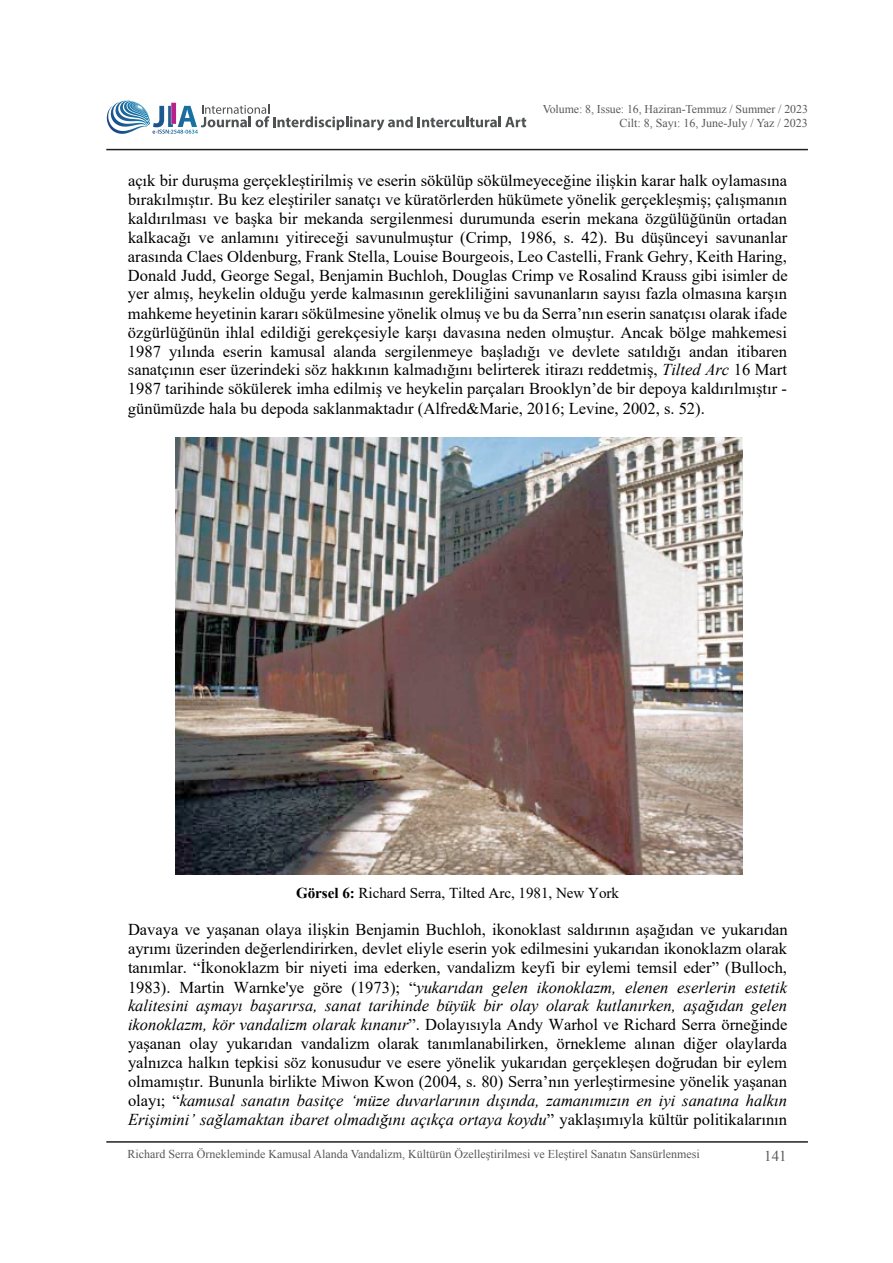
<style>
.page{position:relative;width:893px;height:1263px;background:#fff}
.page>*{position:absolute;margin:0;border:0;box-sizing:border-box;transform-origin:0 0}
.t1{font:16.5px/19px "Times New Roman";color:#000;text-align:justify}
.t2{font:15.15px "Times New Roman";letter-spacing:-.005em;color:#000}
.t3{font:15px "Times New Roman";color:#585858}
.t4{font:12px "Times New Roman";color:#585858}
.t5{font:11.85px "Times New Roman";letter-spacing:-.005em;color:#585858}
.s1{font-style:italic}
.s2{font-weight:700}
</style>
<div class="page">
<hr style="left:106px;top:1141px;width:702px;height:2px;background:#231f20">
<hr style="left:106px;top:149px;width:702px;height:1px;background:#231f20">
<svg style="left:106px;top:100px;width:420px;height:34px"></svg>
<img style="left:176px;top:437px;width:567px;height:438px">
<p class="t5" style="left:543px;top:101px;width:267px">Volume: 8, Issue: 16, Haziran-Temmuz / Summer / 2023</p>
<p class="t4" style="left:620px;top:115px;width:190px">Cilt: 8, Sayı: 16, June-July / Yaz / 2023</p>
<p class="t1" style="left:128px;top:170px;width:661px">açık bir duruşma gerçekleştirilmiş ve eserin sökülüp sökülmeyeceğine ilişkin karar halk oylamasına bırakılmıştır. Bu kez eleştiriler sanatçı ve küratörlerden hükümete yönelik gerçekleşmiş; çalışmanın kaldırılması ve başka bir mekanda sergilenmesi durumunda eserin mekana özgülüğünün ortadan kalkacağı ve anlamını yitireceği savunulmuştur (Crimp, 1986, s. 42). Bu düşünceyi savunanlar arasında Claes Oldenburg, Frank Stella, Louise Bourgeois, Leo Castelli, Frank Gehry, Keith Haring, Donald Judd, George Segal, Benjamin Buchloh, Douglas Crimp ve Rosalind Krauss gibi isimler de yer almış, heykelin olduğu yerde kalmasının gerekliliğini savunanların sayısı fazla olmasına karşın mahkeme heyetinin kararı sökülmesine yönelik olmuş ve bu da Serra’nın eserin sanatçısı olarak ifade özgürlüğünün ihlal edildiği gerekçesiyle karşı davasına neden olmuştur. Ancak bölge mahkemesi 1987 yılında eserin kamusal alanda sergilenmeye başladığı ve devlete satıldığı andan itibaren sanatçının eser üzerindeki söz hakkının kalmadığını belirterek itirazı reddetmiş, <span class="s1">Tilted Arc</span> 16 Mart 1987 tarihinde sökülerek imha edilmiş ve heykelin parçaları Brooklyn’de bir depoya kaldırılmıştır - günümüzde hala bu depoda saklanmaktadır (Alfred&amp;Marie, 2016; Levine, 2002, s. 52).</p>
<p class="t2" style="left:296px;top:882px;width:324px"><span class="s2">Görsel 6:</span> Richard Serra, Tilted Arc, 1981, New York</p>
<p class="t1" style="left:128px;top:920px;width:661px">Davaya ve yaşanan olaya ilişkin Benjamin Buchloh, ikonoklast saldırının aşağıdan ve yukarıdan ayrımı üzerinden değerlendirirken, devlet eliyle eserin yok edilmesini yukarıdan ikonoklazm olarak tanımlar. “İkonoklazm bir niyeti ima ederken, vandalizm keyfi bir eylemi temsil eder” (Bulloch, 1983). Martin Warnke'ye göre (1973); “<span class="s1">yukarıdan gelen ikonoklazm, elenen eserlerin estetik kalitesini aşmayı başarırsa, sanat tarihinde büyük bir olay olarak kutlanırken, aşağıdan gelen ikonoklazm, kör vandalizm olarak kınanır</span>”. Dolayısıyla Andy Warhol ve Richard Serra örneğinde yaşanan olay yukarıdan vandalizm olarak tanımlanabilirken, örnekleme alınan diğer olaylarda yalnızca halkın tepkisi söz konusudur ve esere yönelik yukarıdan gerçekleşen doğrudan bir eylem olmamıştır. Bununla birlikte Miwon Kwon (2004, s. 80) Serra’nın yerleştirmesine yönelik yaşanan olayı; “<span class="s1">kamusal sanatın basitçe ‘müze duvarlarının dışında, zamanımızın en iyi sanatına halkın Erişimini’ sağlamaktan ibaret olmadığını açıkça ortaya koydu</span>” yaklaşımıyla kültür politikalarının</p>
<p class="t4" style="left:128px;top:1146px;width:574px">Richard Serra Örnekleminde Kamusal Alanda Vandalizm, Kültürün Özelleştirilmesi ve Eleştirel Sanatın Sansürlenmesi</p>
<p class="t3" style="left:764px;top:1145px;width:24px">141</p>
</div>
